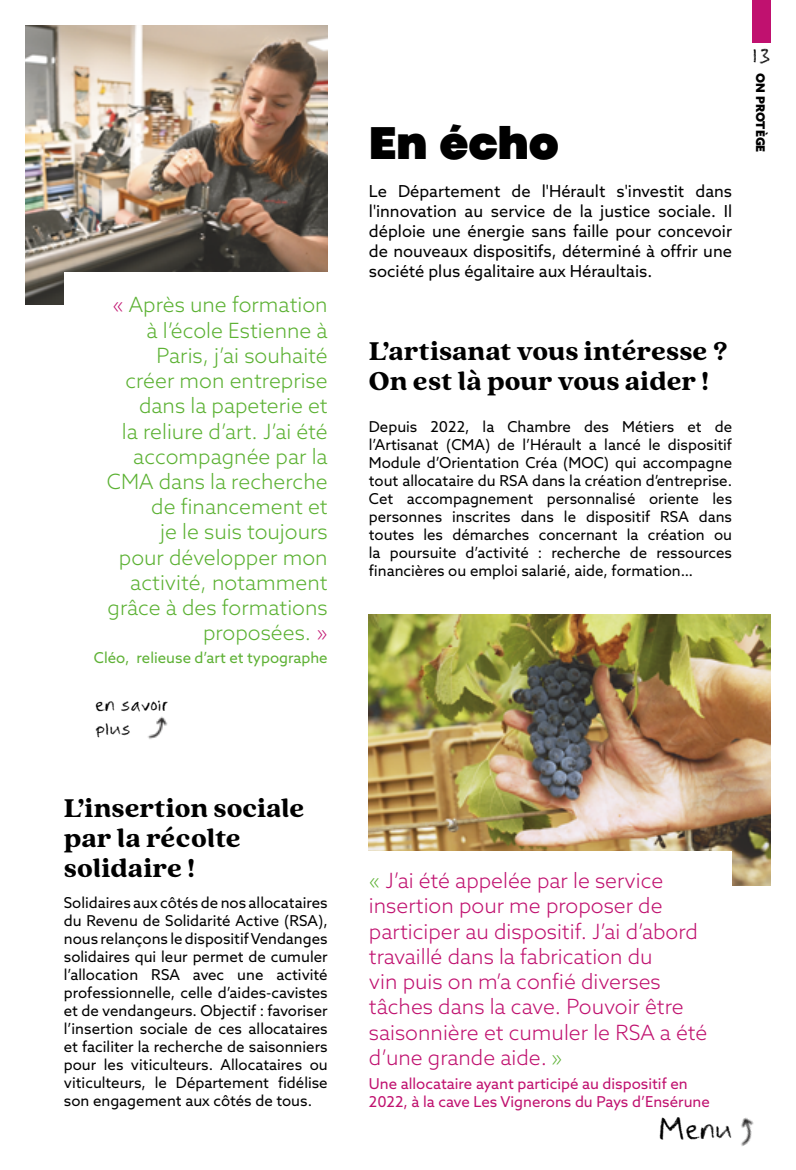
<style>
.page{position:relative;width:796px;height:1170px;background:#fff}
.page>*{position:absolute;margin:0;border:0;box-sizing:border-box;transform-origin:0 0}
.t1{font:900 48px "Codec Pro";color:#000}
.t2{font:30px "Frank Reaction";color:#000}
.t3{font:900 28.5px/30px "Quincy CF";color:#000}
.t4{font:300 21px/25.2px "Azo Sans";color:#5bb132;text-align:right}
.t5{font:300 21px/25.2px "Azo Sans";color:#c0116f}
.t6{font:19.8px/23.7px "Frank Reaction";color:#000}
.t7{font:19.5px "Frank Reaction";color:#000}
.t8{font:16.5px/19.8px "Azo Sans";color:#000;text-align:justify}
.t9{font:15px/18px "Azo Sans";color:#000;text-align:justify}
.t10{font:15px/18px "Azo Sans";color:#c0116f}
.t11{font:15px "Azo Sans";color:#5eb135}
.t12{font:900 12px "Azo Sans";color:#000}
.s1{color:#c0116f}
.s2{color:#5bb132}
</style>
<div class="page">
<div style="left:751px;top:0;width:19px;height:43px;background:#c0116f"></div>
<img style="left:26px;top:26px;width:301px;height:278px">
<img style="left:369px;top:614px;width:401px;height:271px">
<div style="left:353px;top:850px;width:378px;height:239px;background:#fff"></div>
<div style="left:64px;top:272px;width:289px;height:221px;background:#fff"></div>
<img style="left:148px;top:716px;width:20px;height:23px">
<img style="left:741px;top:1117px;width:13px;height:29px">
<p class="t4" style="left:107px;top:292px;width:222px"><span class="s1">«</span> Après une formation à l’école Estienne à<br>Paris, j’ai souhaité créer mon entreprise dans la papeterie et<br>la reliure d’art. J’ai été accompagnée par la<br>CMA dans la recherche de financement et<br>je le suis toujours<br>pour développer mon activité, notamment grâce à des formations proposées. <span class="s1">»</span></p>
<p class="t11" style="left:94px;top:648px;width:235px">Cléo, relieuse d’art et typographe</p>
<h3 class="t6" style="left:95px;top:692px;width:74px">en savoir plus</h3>
<h3 class="t3" style="left:64px;top:791px;width:242px">L’insertion sociale par la récolte solidaire !</h3>
<p class="t9" style="left:64px;top:893px;width:265px">Solidaires aux côtés de nos allocataires du Revenu de Solidarité Active (RSA), nous relançons le dispositif Vendanges solidaires qui leur permet de cumuler l’allocation RSA avec une activité professionnelle, celle d’aides-cavistes et de vendangeurs. Objectif : favoriser l’insertion sociale de ces allocataires et faciliter la recherche de saisonniers pour les viticulteurs. Allocataires ou viticulteurs, le Département fidélise son engagement aux côtés de tous.</p>
<h1 class="t1" style="left:369px;top:114px;width:191px">En écho</h1>
<p class="t8" style="left:369px;top:181px;width:364px">Le Département de l'Hérault s'investit dans l'innovation au service de la justice sociale. Il déploie une énergie sans faille pour concevoir de nouveaux dispositifs, déterminé à offrir une société plus égalitaire aux Héraultais.</p>
<h3 class="t7" style="left:751px;top:44px;width:20px">13</h3>
<p class="t12" style="left:768px;top:73px;width:81px;rotate:90deg">ON PROTÈGE</p>
<h3 class="t3" style="left:369px;top:334px;width:360px">L’artisanat vous intéresse ?<br>On est là pour vous aider !</h3>
<p class="t9" style="left:369px;top:417px;width:364px">Depuis 2022, la Chambre des Métiers et de l’Artisanat (CMA) de l’Hérault a lancé le dispositif Module d’Orientation Créa (MOC) qui accompagne tout allocataire du RSA dans la création d’entreprise.<br>Cet accompagnement personnalisé oriente les personnes inscrites dans le dispositif RSA dans toutes les démarches concernant la création ou la poursuite d’activité : recherche de ressources financières ou emploi salarié, aide, formation…</p>
<p class="t5" style="left:369px;top:867px;width:340px"><span class="s2">«</span> J’ai été appelée par le service insertion pour me proposer de participer au dispositif. J’ai d’abord travaillé dans la fabrication du<br>vin puis on m’a confié diverses tâches dans la cave. Pouvoir être saisonnière et cumuler le RSA a été d’une grande aide. <span class="s2">»</span></p>
<p class="t10" style="left:369px;top:1074px;width:342px">Une allocataire ayant participé au dispositif en<br>2022, à la cave Les Vignerons du Pays d’Ensérune</p>
<h2 class="t2" style="left:657px;top:1108px;width:76px">Menu</h2>
</div>
